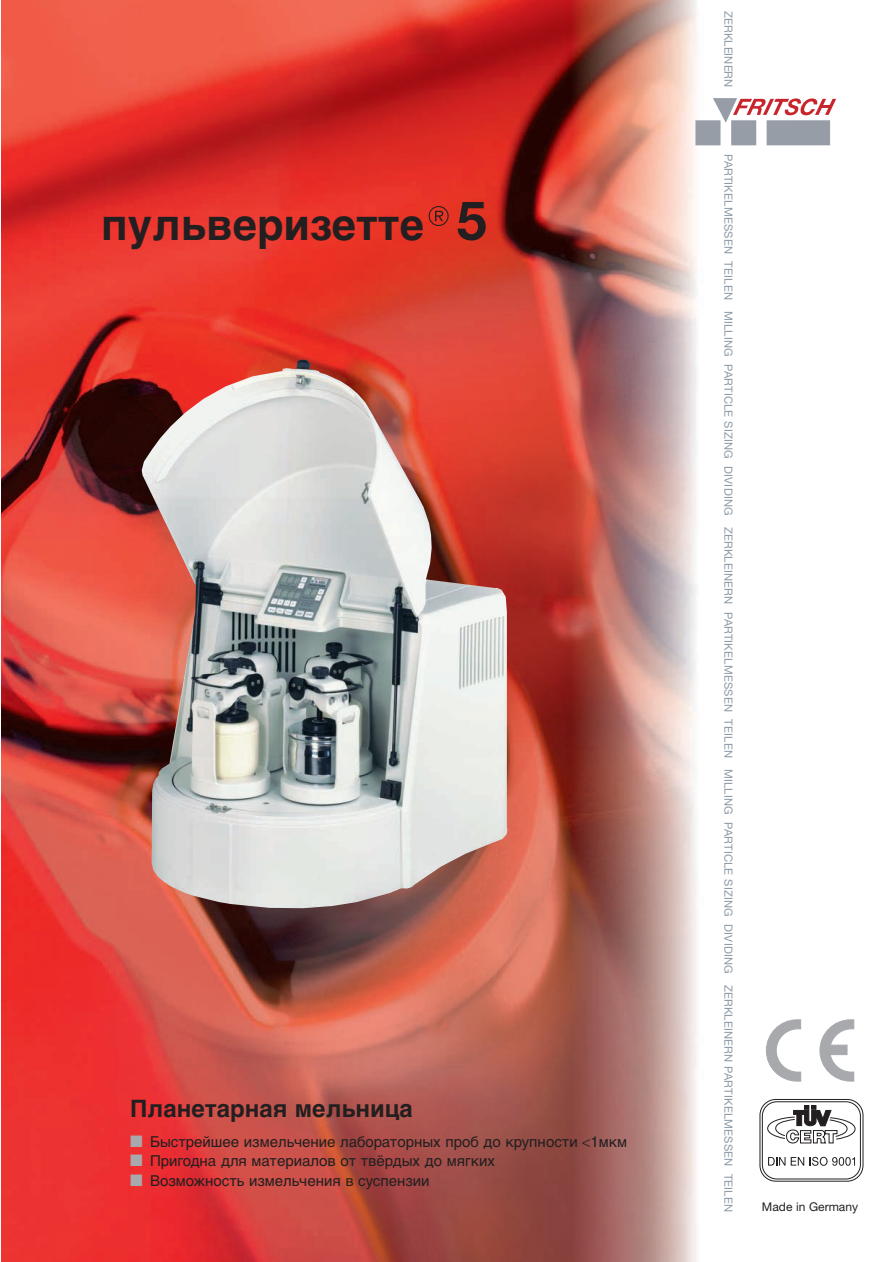
<style>
.page{position:relative;width:893px;height:1262px;background:#fff}
.page>*{position:absolute;margin:0;border:0;box-sizing:border-box;transform-origin:0 0}
.t1{font:700 43.5px "Helvetica Cyr";color:#231f20}
.t2{font:700 24px "Helvetica Cyr";color:#231f20}
.t3{font:15px "Helvetica Cyr Upright";color:#231f20}
.t4{font:12px "Helvetica Neue";color:#231f20}
.t5{font:11.25px "Helvetica Neue";letter-spacing:.015em;color:#8d9aa6}
.s1{font-family:"Helvetica Neue";font-size:54px}
.s2{color:#a8a9ad}
</style>
<div class="page">
<img style="left:1px;top:0;width:702px;height:1261px">
<img style="left:142px;top:359px;width:365px;height:549px">
<svg style="left:713px;top:98px;width:123px;height:25px"></svg>
<div style="left:696px;top:121px;width:23px;height:23px;background:#979da6"></div>
<div style="left:695px;top:120px;width:25px;height:25px;border:2px solid #979da6"></div>
<div style="left:732px;top:121px;width:23px;height:23px;background:#979da6"></div>
<div style="left:731px;top:120px;width:25px;height:25px;border:2px solid #979da6"></div>
<div style="left:767px;top:121px;width:62px;height:23px;background:#979da6"></div>
<div style="left:766px;top:120px;width:64px;height:25px;border:2px solid #979da6"></div>
<div style="left:759px;top:1099px;width:104px;height:82px;border:1px solid #231f20;border-radius:16px"></div>
<div style="left:762px;top:1101px;width:98px;height:78px;border:1px solid #231f20;border-radius:14px"></div>
<svg style="left:768px;top:1156px;width:87px;height:9px"></svg>
<svg style="left:767px;top:1105px;width:88px;height:38px"></svg>
<svg style="left:435px;top:211px;width:8px;height:10px"></svg>
<div style="left:428px;top:206px;width:20px;height:20px;border:1px solid #231f20;border-radius:50%"></div>
<svg style="left:766px;top:1019px;width:35px;height:62px"></svg>
<svg style="left:819px;top:1019px;width:35px;height:62px"></svg>
<div style="left:827px;top:1044px;width:20px;height:11px;background:#a8a9ad;border:1px solid #a8a9ad"></div>
<svg style="left:582px;top:1139px;width:8px;height:7px"></svg>
<h1 class="t1" style="left:101px;top:209px;width:387px">пульверизетте <span class="s1">5</span></h1>
<h2 class="t2" style="left:130px;top:1100px;width:284px">Планетарная мельница</h2>
<h3 class="t3" style="left:130px;top:1136px;width:498px"><span class="s2">■</span> Быстрейшее измельчение лабораторных проб до крупности 1мкм</h3>
<h3 class="t3" style="left:130px;top:1155px;width:366px"><span class="s2">■</span> Пригодна для материалов от твёрдых до мягких</h3>
<h3 class="t3" style="left:130px;top:1175px;width:301px"><span class="s2">■</span> Возможность измельчения в суспензии</h3>
<p class="t5" style="left:732px;top:11px;width:77px;rotate:90deg">ZERKLEINERN</p>
<p class="t5" style="left:732px;top:154px;width:1059px;rotate:90deg">PARTIKELMESSEN TEILEN MILLING PARTICLE SIZING DIVIDING ZERKLEINERN PARTIKELMESSEN TEILEN MILLING PARTICLE SIZING DIVIDING ZERKLEINERN PARTIKELMESSEN TEILEN</p>
<p class="t4" style="left:762px;top:1202px;width:97px">Made in Germany</p>
</div>
